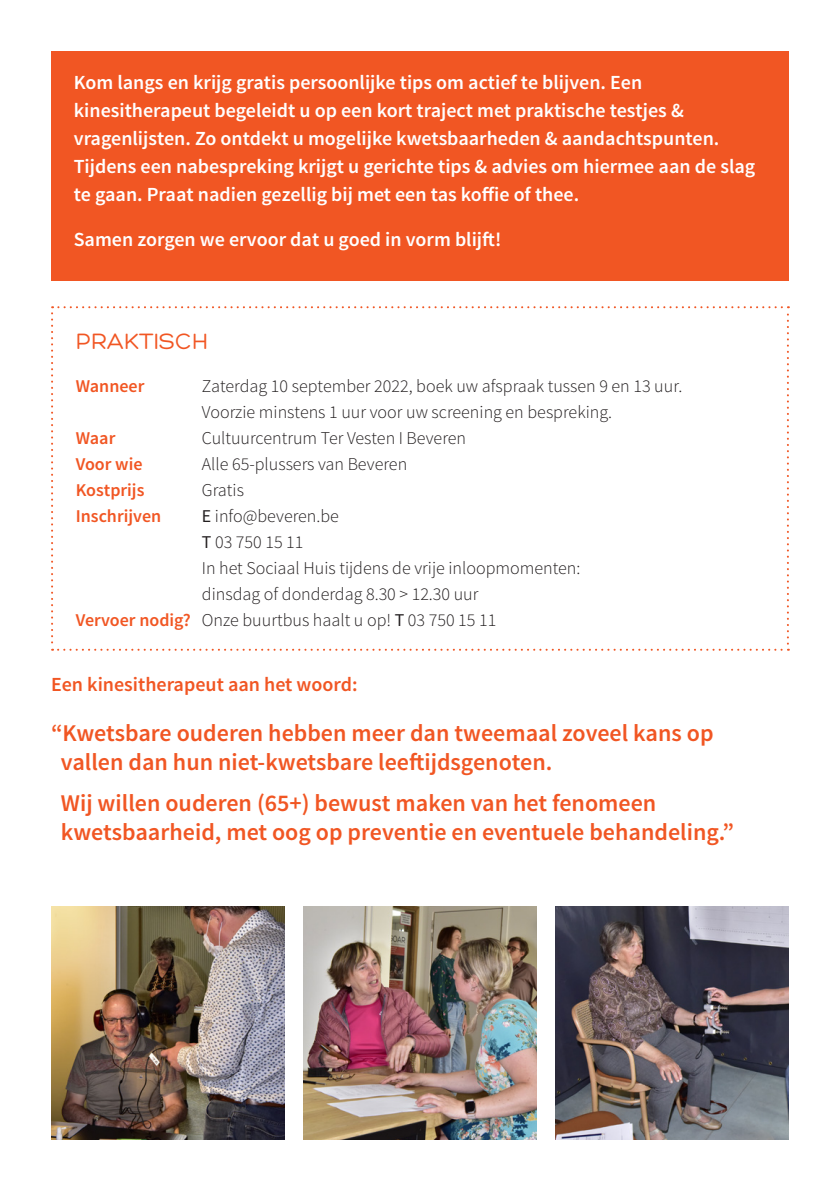
<style>
.page{position:relative;width:840px;height:1191px;background:#fff}
.page>*{position:absolute;margin:0;border:0;box-sizing:border-box;transform-origin:0 0}
.FLYER_A5_inleiding_w{font:600 24px/28.8px "Source Sans Pro";color:#f15623}
.FLYER_A5_inleiding_w-2{font:24px "Hero";letter-spacing:.01em;color:#f15623}
.FLYER_A5_inleiding_w-3{font:600 20px/28px "Source Sans Pro";color:#fff}
.FLYER_A5_inleiding_w-4{font:600 20px "Source Sans Pro";color:#f15623}
.FLYER_A5_opsomming_m{font:300 18px/26px "Source Sans Pro";color:#231f20}
.FLYER_A5_opsomming_m-2{font:600 18px "Source Sans Pro";color:#f15623}
.s1{font-weight:400}
.s2{font-weight:600;color:#f15623}
</style>
<div class="page">
<img style="left:51px;top:907px;width:233px;height:233px">
<div style="left:51px;top:51px;width:737px;height:230px;background:#f15623"></div>
<img style="left:303px;top:907px;width:233px;height:233px">
<svg style="left:51px;top:306px;width:737px;height:345px"></svg>
<img style="left:555px;top:907px;width:233px;height:233px">
<p class="FLYER_A5_inleiding_w-3" style="left:74px;top:69px;width:682px">Kom langs en krijg gratis persoonlijke tips om actief te blijven. Een kinesitherapeut begeleidt u op een kort traject met praktische testjes &amp; vragenlijsten. Zo ontdekt u mogelijke kwetsbaarheden &amp; aandachtspunten.<br>Tijdens een nabespreking krijgt u gerichte tips &amp; advies om hiermee aan de slag te gaan. Praat nadien gezellig bij met een tas koffie of thee.</p>
<p class="FLYER_A5_inleiding_w-3" style="left:74px;top:226px;width:429px">Samen zorgen we ervoor dat u goed in vorm blijft!</p>
<p class="FLYER_A5_inleiding_w-2" style="left:76px;top:327px;width:134px">PRAKTISCH</p>
<p class="FLYER_A5_opsomming_m-2" style="left:76px;top:374px;width:70px">Wanneer</p>
<p class="FLYER_A5_opsomming_m" style="left:202px;top:373px;width:481px">Zaterdag 10 september 2022, boek uw afspraak tussen 9 en 13 uur.</p>
<p class="FLYER_A5_opsomming_m" style="left:202px;top:399px;width:411px">Voorzie minstens 1 uur voor uw screening en bespreking.</p>
<p class="FLYER_A5_opsomming_m-2" style="left:76px;top:426px;width:41px">Waar</p>
<p class="FLYER_A5_opsomming_m" style="left:202px;top:425px;width:265px">Cultuurcentrum Ter Vesten I Beveren</p>
<p class="FLYER_A5_opsomming_m-2" style="left:76px;top:452px;width:68px">Voor wie</p>
<p class="FLYER_A5_opsomming_m" style="left:202px;top:451px;width:207px">Alle 65-plussers van Beveren</p>
<p class="FLYER_A5_opsomming_m-2" style="left:76px;top:478px;width:70px">Kostprijs</p>
<p class="FLYER_A5_opsomming_m" style="left:202px;top:477px;width:44px">Gratis</p>
<p class="FLYER_A5_opsomming_m-2" style="left:76px;top:504px;width:87px">Inschrijven</p>
<p class="FLYER_A5_opsomming_m" style="left:202px;top:503px;width:138px"><span class="s1">E</span> info@beveren.be</p>
<p class="FLYER_A5_opsomming_m" style="left:202px;top:529px;width:103px"><span class="s1">T</span> 03 750 15 11</p>
<p class="FLYER_A5_opsomming_m" style="left:202px;top:555px;width:380px">In het Sociaal Huis tijdens de vrije inloopmomenten: dinsdag of donderdag 8.30 &gt; 12.30 uur</p>
<p class="FLYER_A5_opsomming_m" style="left:76px;top:607px;width:422px"><span class="s2">Vervoer nodig?</span> Onze buurtbus haalt u op! <span class="s1">T</span> 03 750 15 11</p>
<p class="FLYER_A5_inleiding_w-4" style="left:51px;top:672px;width:308px">Een kinesitherapeut aan het woord:</p>
<p class="FLYER_A5_inleiding_w" style="left:61px;top:719px;width:653px;text-indent:-10px">“Kwetsbare ouderen hebben meer dan tweemaal zoveel kans op vallen dan hun niet-kwetsbare leeftijdsgenoten.</p>
<p class="FLYER_A5_inleiding_w" style="left:61px;top:789px;width:674px">Wij willen ouderen (65+) bewust maken van het fenomeen kwetsbaarheid, met oog op preventie en eventuele behandeling.”</p>
</div>
